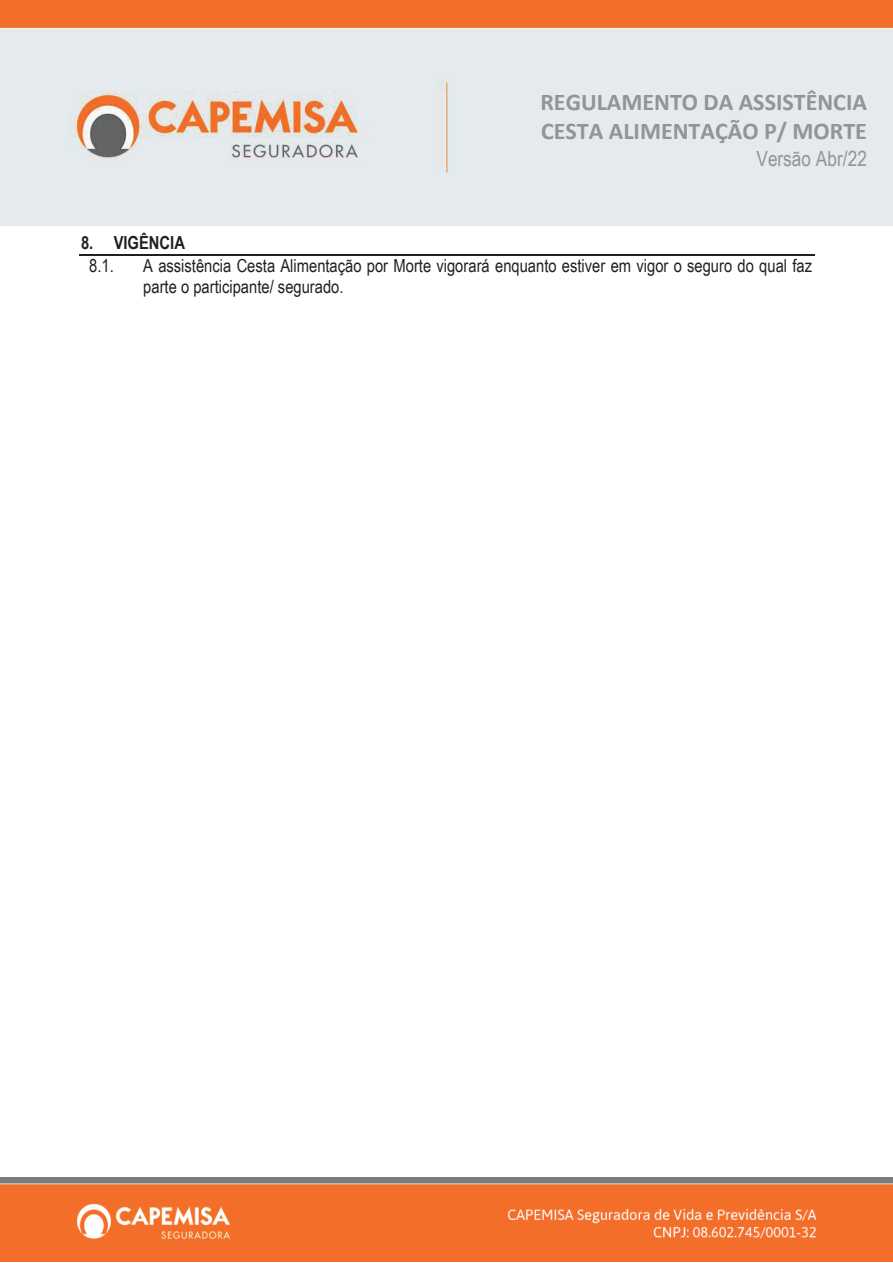
<style>
.page{position:relative;width:893px;height:1263px;background:#fff}
.page>*{position:absolute;margin:0;border:0;box-sizing:border-box;transform-origin:0 0}
.t1{font:700 24px/29.2px "Calibri";color:#929497}
.t2{font:21px "Arial Narrow";color:#929497}
.t3{font:18px/20.5px "Arial Narrow";color:#231f20}
.t4{font:700 18px "Arial Narrow";color:#231f20}
</style>
<div class="page">
<img style="left:0;top:0;width:893px;height:225px">
<img style="left:0;top:1177px;width:893px;height:85px">
<hr style="left:79px;top:254px;width:735px;height:2px;background:#231f20">
<h1 class="t1" style="left:540px;top:87px;width:328px">REGULAMENTO DA ASSISTÊNCIA<br>CESTA ALIMENTAÇÃO P/ MORTE</h1>
<p class="t2" style="left:756px;top:146px;width:112px">Versão Abr/22</p>
<p class="t4" style="left:81px;top:229px;width:106px">8. VIGÊNCIA</p>
<p class="t3" style="left:89px;top:256px;width:26px">8.1.</p>
<p class="t3" style="left:143px;top:256px;width:670px">A assistência Cesta Alimentação por Morte vigorará enquanto estiver em vigor o seguro do qual faz parte o participante/ segurado.</p>
</div>
